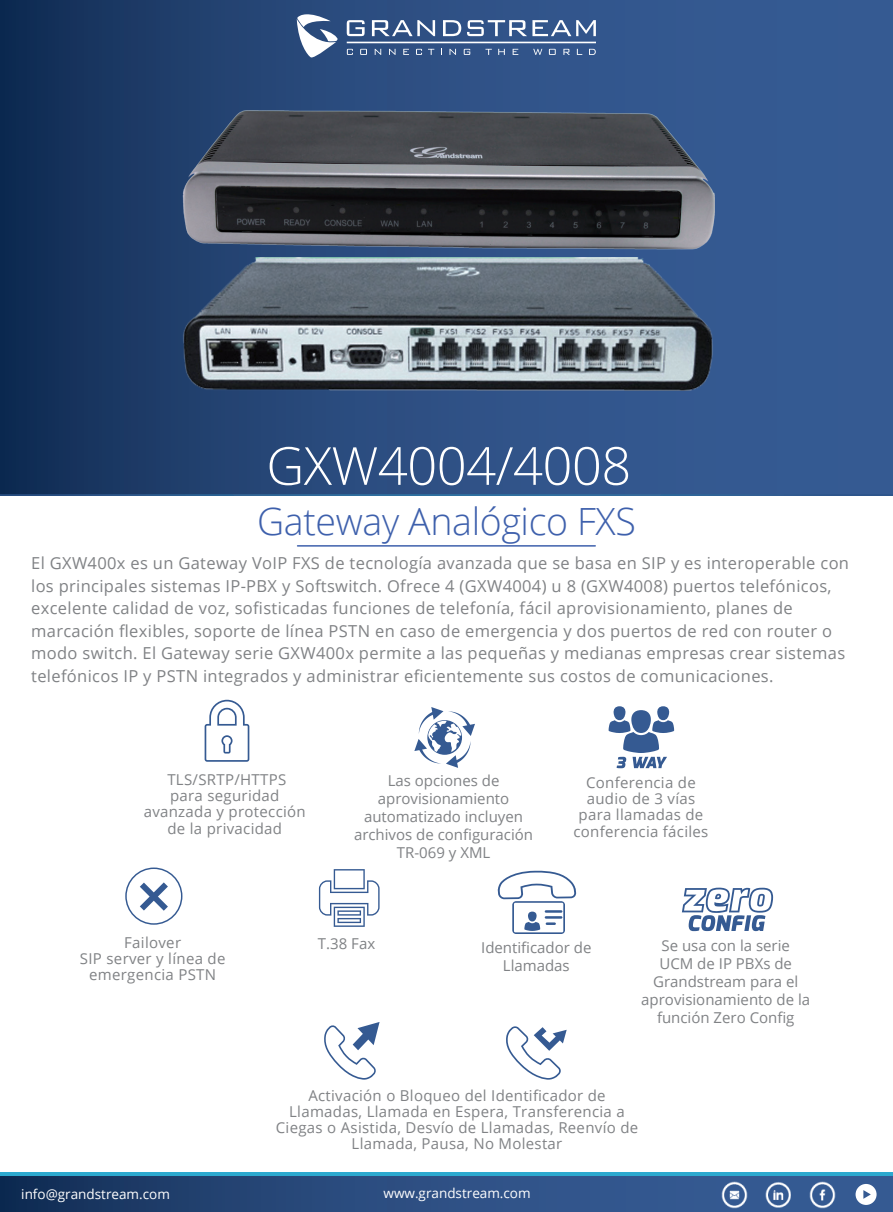
<style>
.page{position:relative;width:893px;height:1212px;background:#fff}
.page>*{position:absolute;margin:0;border:0;box-sizing:border-box;transform-origin:0 0}
.t1{font:300 52.5px "Open Sans";letter-spacing:-.01em;color:#fff}
.t2{font:300 37.5px "Open Sans";letter-spacing:-.01em;color:#3e60ac}
.t3{font:16.5px/22.5px "Open Sans";letter-spacing:.02em;color:#808285}
.t4{font:15px/16.2px "Open Sans";letter-spacing:.02em;color:#808285;text-align:center}
.t5{font:15px/18px "Open Sans";color:#808285;text-align:center}
.t6{font:13.5px "Open Sans";color:#fff}
</style>
<div class="page">
<svg style="left:0;top:0;width:893px;height:496px;background:#28497b"></svg>
<svg style="left:297px;top:14px;width:41px;height:45px"></svg>
<svg style="left:347px;top:20px;width:18px;height:16px"></svg>
<svg style="left:372px;top:20px;width:63px;height:16px"></svg>
<svg style="left:443px;top:20px;width:18px;height:16px"></svg>
<svg style="left:467px;top:20px;width:129px;height:16px"></svg>
<svg style="left:347px;top:49px;width:6px;height:6px"></svg>
<svg style="left:360px;top:49px;width:7px;height:6px"></svg>
<svg style="left:375px;top:49px;width:6px;height:6px"></svg>
<svg style="left:389px;top:49px;width:6px;height:6px"></svg>
<svg style="left:403px;top:49px;width:6px;height:6px"></svg>
<svg style="left:416px;top:49px;width:6px;height:6px"></svg>
<svg style="left:428px;top:49px;width:6px;height:6px"></svg>
<svg style="left:449px;top:49px;width:7px;height:6px"></svg>
<svg style="left:464px;top:49px;width:6px;height:6px"></svg>
<svg style="left:485px;top:49px;width:7px;height:6px"></svg>
<svg style="left:498px;top:49px;width:7px;height:6px"></svg>
<svg style="left:513px;top:49px;width:5px;height:6px"></svg>
<svg style="left:589px;top:49px;width:7px;height:6px"></svg>
<svg style="left:549px;top:49px;width:7px;height:6px"></svg>
<svg style="left:563px;top:49px;width:7px;height:6px"></svg>
<svg style="left:577px;top:49px;width:5px;height:6px"></svg>
<svg style="left:533px;top:49px;width:9px;height:6px"></svg>
<hr style="left:347px;top:42px;width:249px;height:1px;background:#fff">
<div style="left:0;top:1176px;width:893px;height:36px;background:linear-gradient(to right,#18345e,#3d639f)"></div>
<hr style="left:0;top:1172px;width:893px;height:4px;background:#2ca9cf">
<img style="left:765px;top:1182px;width:25px;height:26px">
<img style="left:810px;top:1182px;width:26px;height:26px">
<img style="left:721px;top:1182px;width:26px;height:26px">
<div style="left:855px;top:1184px;width:22px;height:21px;background:#fff;border-radius:50%"></div>
<svg style="left:863px;top:1190px;width:8px;height:9px"></svg>
<hr style="left:298px;top:545px;width:297px;height:2px;background:#3e60ac">
<svg style="left:205px;top:700px;width:44px;height:62px"></svg>
<svg style="left:414px;top:707px;width:61px;height:61px"></svg>
<svg style="left:125px;top:867px;width:57px;height:58px"></svg>
<svg style="left:319px;top:869px;width:61px;height:58px"></svg>
<svg style="left:609px;top:706px;width:65px;height:62px"></svg>
<svg style="left:324px;top:1022px;width:56px;height:57px"></svg>
<svg style="left:506px;top:1026px;width:61px;height:53px"></svg>
<svg style="left:682px;top:888px;width:91px;height:43px"></svg>
<svg style="left:498px;top:870px;width:78px;height:64px"></svg>
<img style="left:161px;top:96px;width:571px;height:307px">
<h1 class="t1" style="left:266px;top:430px;width:366px">GXW4004/4008</h1>
<h2 class="t2" style="left:257px;top:495px;width:380px">Gateway Analógico FXS</h2>
<p class="t3" style="left:31px;top:552px;width:819px">El GXW400x es un Gateway VoIP FXS de tecnología avanzada que se basa en SIP y es interoperable con los principales sistemas IP-PBX y Softswitch. Ofrece 4 (GXW4004) u 8 (GXW4008) puertos telefónicos, excelente calidad de voz, sofisticadas funciones de telefonía, fácil aprovisionamiento, planes de marcación flexibles, soporte de línea PSTN en caso de emergencia y dos puertos de red con router o modo switch. El Gateway serie GXW400x permite a las pequeñas y medianas empresas crear sistemas telefónicos IP y PSTN integrados y administrar eficientemente sus costos de comunicaciones.</p>
<p class="t4" style="left:144px;top:771px;width:164px">TLS/SRTP/HTTPS<br>para seguridad avanzada y protección de la privacidad</p>
<p class="t5" style="left:354px;top:771px;width:181px">Las opciones de aprovisionamiento automatizado incluyen archivos de configuración<br>TR-069 y XML</p>
<p class="t4" style="left:573px;top:774px;width:136px">Conferencia de audio de 3 vías para llamadas de conferencia fáciles</p>
<p class="t4" style="left:80px;top:934px;width:147px">Failover<br>SIP server y línea de emergencia PSTN</p>
<p class="t4" style="left:318px;top:935px;width:59px">T.38 Fax</p>
<p class="t5" style="left:481px;top:938px;width:112px">Identificador de<br>Llamadas</p>
<p class="t5" style="left:641px;top:936px;width:170px">Se usa con la serie<br>UCM de IP PBXs de<br>Grandstream para el aprovisionamiento de la función Zero Config</p>
<p class="t4" style="left:276px;top:1087px;width:364px">Activación o Bloqueo del Identificador de Llamadas, Llamada en Espera, Transferencia a Ciegas o Asistida, Desvío de Llamadas, Reenvío de Llamada, Pausa, No Molestar</p>
<p class="t6" style="left:21px;top:1185px;width:150px">info@grandstream.com</p>
<p class="t6" style="left:384px;top:1183px;width:149px">www.grandstream.com</p>
</div>
